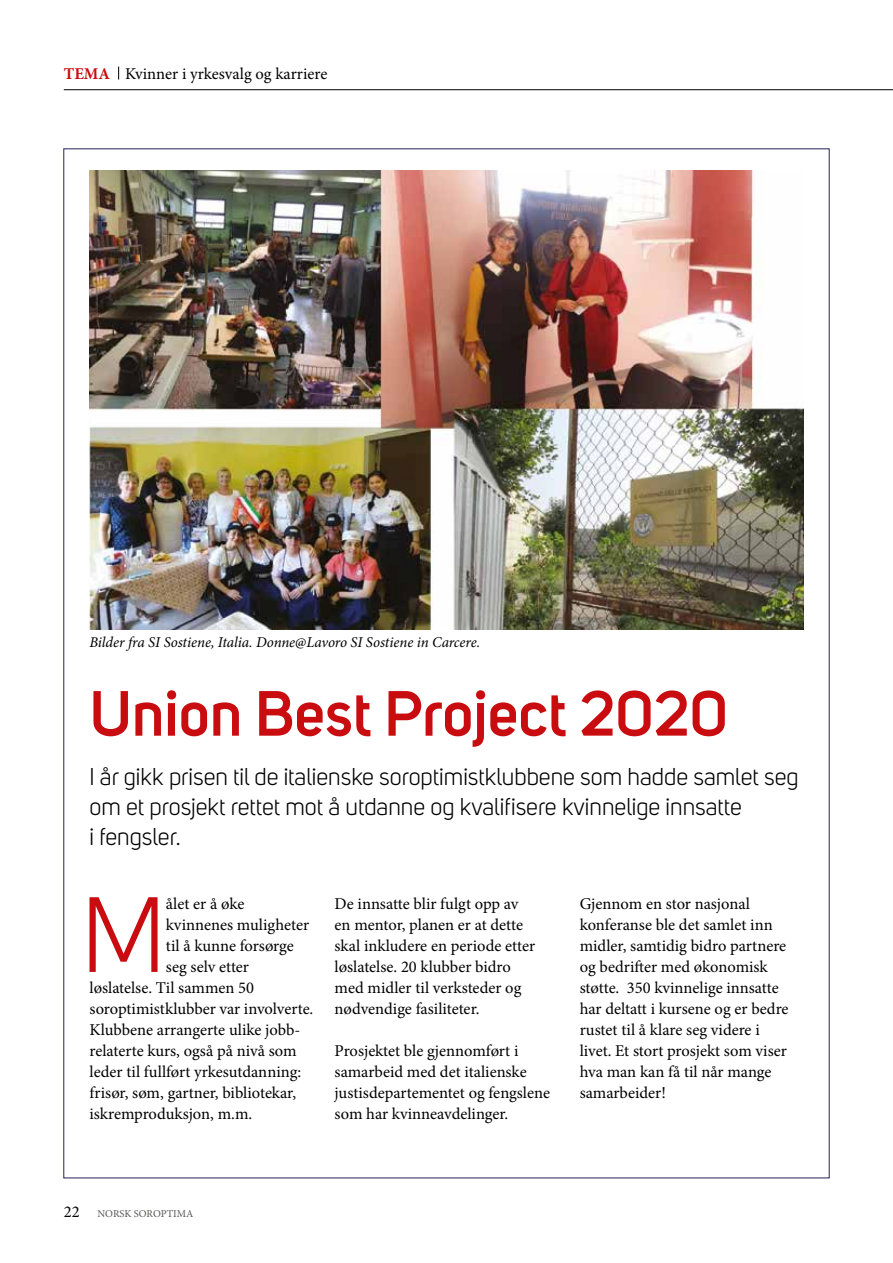
<style>
.page{position:relative;width:893px;height:1263px;background:#fff}
.page>*{position:absolute;margin:0;border:0;box-sizing:border-box;transform-origin:0 0}
.t1{font:105.45px "Uni Sans";color:#c90c0f}
.t2{font:600 63px "Uni Sans";color:#c90c0f}
.t3{font:24px/30px "Uni Sans";color:#000}
.t4{font:16.5px/21px "Minion Pro";color:#000}
.t5{font:italic 15px "Minion Pro";letter-spacing:-.005em;color:#000}
.t6{font:10.5px "Minion Pro";letter-spacing:-.005em;color:#575756}
.s1{font-weight:700;color:#c90c0f}
.s2{font-size:16.5px;color:#000}
</style>
<div class="page">
<hr style="left:64px;top:89px;width:829px;height:1px;background:#000">
<svg style="left:118px;top:67px;width:1px;height:13px"></svg>
<img style="left:90px;top:171px;width:713px;height:459px">
<p class="t4" style="left:64px;top:63px;width:265px"><span class="s1">TEMA</span> Kvinner i yrkesvalg og karriere</p>
<p class="t5" style="left:90px;top:632px;width:392px">Bilder fra SI Sostiene, Italia. Donne@Lavoro SI Sostiene in Carcere.</p>
<h2 class="t2" style="left:90px;top:676px;width:640px">Union Best Project 2020</h2>
<h3 class="t3" style="left:90px;top:762px;width:711px">I år gikk prisen til de italienske soroptimistklubbene som hadde samlet seg om et prosjekt rettet mot å utdanne og kvalifisere kvinnelige innsatte<br>i fengsler.</h3>
<h1 class="t1" style="left:81px;top:875px;width:86px">M</h1>
<p class="t4" style="left:166px;top:893px;width:80px">ålet er å øke</p>
<p class="t4" style="left:166px;top:914px;width:145px">kvinnenes muligheter</p>
<p class="t4" style="left:166px;top:935px;width:130px">til å kunne forsørge</p>
<p class="t4" style="left:166px;top:956px;width:85px">seg selv etter</p>
<p class="t4" style="left:90px;top:977px;width:166px">løslatelse. Til sammen 50</p>
<p class="t4" style="left:90px;top:998px;width:225px">soroptimistklubber var involverte.</p>
<p class="t4" style="left:90px;top:1019px;width:212px">Klubbene arrangerte ulike jobb-</p>
<p class="t4" style="left:90px;top:1040px;width:209px">relaterte kurs, også på nivå som</p>
<p class="t4" style="left:90px;top:1061px;width:213px">leder til fullført yrkesutdanning:</p>
<p class="t4" style="left:90px;top:1082px;width:208px">frisør, søm, gartner, bibliotekar,</p>
<p class="t4" style="left:90px;top:1103px;width:164px">iskremproduksjon, m.m.</p>
<p class="t4" style="left:335px;top:893px;width:202px">De innsatte blir fulgt opp av en mentor, planen er at dette skal inkludere en periode etter løslatelse. 20 klubber bidro med midler til verksteder og nødvendige fasiliteter.</p>
<p class="t4" style="left:335px;top:1040px;width:217px">Prosjektet ble gjennomført i samarbeid med det italienske justisdepartementet og fengslene som har kvinneavdelinger.</p>
<p class="t4" style="left:580px;top:893px;width:210px">Gjennom en stor nasjonal konferanse ble det samlet inn midler, samtidig bidro partnere og bedrifter med økonomisk støtte. 350 kvinnelige innsatte har deltatt i kursene og er bedre rustet til å klare seg videre i livet. Et stort prosjekt som viser hva man kan få til når mange samarbeider!</p>
<p class="t6" style="left:64px;top:1207px;width:131px"><span class="s2">22</span> NORSK SOROPTIMA</p>
</div>
